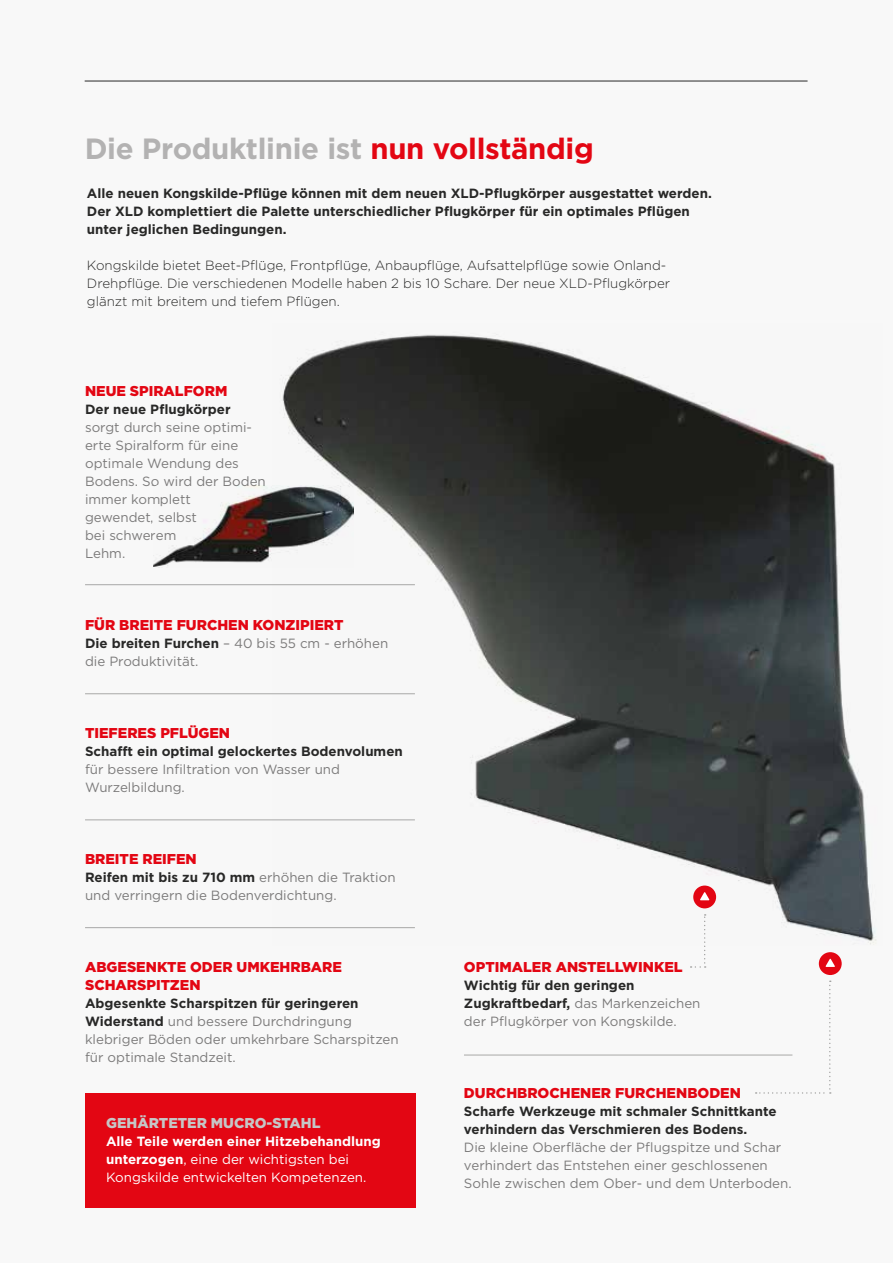
<style>
.page{position:relative;width:893px;height:1263px;background:#f8f8f8}
.page>*{position:absolute;margin:0;border:0;box-sizing:border-box;transform-origin:0 0}
.t1{font:700 29.25px "Gotham";letter-spacing:-.01em;color:#b3b2b2}
.t2{font:900 14.25px/18px "Gotham";color:#e30613}
.t3{font:900 14.25px "Gotham";color:#c6c6c6}
.t4{font:13.35px/18px "Gotham";color:#7c7b7b}
.t5{font:700 13.35px/18px "Gotham";color:#282827}
.t6{font:300 13.35px/18px "Gotham";color:#282827}
.t7{font:13.35px/18px "Gotham";color:#fff}
.s1{color:#e30613}
.s2{font-weight:700;color:#282827}
.s3{font-weight:700}
</style>
<div class="page">
<div style="left:85px;top:1093px;width:330px;height:115px;background:#e30613"></div>
<img style="left:272px;top:335px;width:604px;height:610px">
<hr style="left:85px;top:81px;width:723px;height:1px;background:#282827">
<img style="left:153px;top:486px;width:201px;height:82px">
<hr style="left:85px;top:584px;width:330px;height:1px;background:#a8a8a7">
<hr style="left:85px;top:693px;width:330px;height:1px;background:#a8a8a7">
<hr style="left:85px;top:820px;width:330px;height:1px;background:#a8a8a7">
<hr style="left:85px;top:927px;width:330px;height:1px;background:#a8a8a7">
<hr style="left:464px;top:1055px;width:328px;height:1px;background:#a8a8a7">
<div style="left:819px;top:952px;width:23px;height:23px;background:#e30613;border-radius:50%"></div>
<svg style="left:825px;top:958px;width:10px;height:9px"></svg>
<div style="left:693px;top:885px;width:23px;height:23px;background:#e30613;border-radius:50%"></div>
<svg style="left:700px;top:892px;width:9px;height:8px"></svg>
<svg style="left:756px;top:980px;width:75px;height:114px"></svg>
<svg style="left:691px;top:914px;width:15px;height:54px"></svg>
<h1 class="t1" style="left:85px;top:129px;width:511px">Die Produktlinie ist <span class="s1">nun vollständig</span></h1>
<p class="t5" style="left:87px;top:184px;width:626px">Alle neuen Kongskilde-Pflüge können mit dem neuen XLD-Pflugkörper ausgestattet werden.<br>Der XLD komplettiert die Palette unterschiedlicher Pflugkörper für ein optimales Pflügen unter jeglichen Bedingungen.</p>
<p class="t6" style="left:87px;top:256px;width:585px">Kongskilde bietet Beet-Pflüge, Frontpflüge, Anbaupflüge, Aufsattelpflüge sowie Onland-<br>Drehpflüge. Die verschiedenen Modelle haben 2 bis 10 Schare. Der neue XLD-Pflugkörper glänzt mit breitem und tiefem Pflügen.</p>
<p class="t2" style="left:85px;top:382px;width:144px">NEUE SPIRALFORM</p>
<p class="t5" style="left:85px;top:400px;width:147px">Der neue Pflugkörper</p>
<p class="t4" style="left:85px;top:418px;width:182px">sorgt durch seine optimi&shy;erte Spiralform für eine optimale Wendung des<br>Bodens. So wird der Boden immer komplett<br>gewendet, selbst<br>bei schwerem<br>Lehm.</p>
<p class="t2" style="left:85px;top:616px;width:260px">FÜR BREITE FURCHEN KONZIPIERT</p>
<p class="t4" style="left:85px;top:634px;width:305px"><span class="s2">Die breiten Furchen</span> – 40 bis 55 cm - erhöhen die Produktivität.</p>
<p class="t2" style="left:85px;top:724px;width:147px">TIEFERES PFLÜGEN</p>
<p class="t5" style="left:85px;top:742px;width:319px">Schafft ein optimal gelockertes Bodenvolumen</p>
<p class="t4" style="left:85px;top:760px;width:256px">für bessere Infiltration von Wasser und<br>Wurzelbildung.</p>
<p class="t2" style="left:85px;top:850px;width:113px">BREITE REIFEN</p>
<p class="t4" style="left:85px;top:868px;width:312px"><span class="s2">Reifen mit bis zu 710 mm</span> erhöhen die Traktion und verringern die Bodenverdichtung.</p>
<p class="t2" style="left:85px;top:958px;width:258px">ABGESENKTE ODER UMKEHRBARE<br>SCHARSPITZEN</p>
<p class="t4" style="left:85px;top:994px;width:315px"><span class="s2">Abgesenkte Scharspitzen für geringeren Widerstand</span> und bessere Durchdringung klebriger Böden oder umkehrbare Scharspitzen für optimale Standzeit.</p>
<p class="t3" style="left:106px;top:1113px;width:216px">GEHÄRTETER MUCRO-STAHL</p>
<p class="t7" style="left:106px;top:1132px;width:276px"><span class="s3">Alle Teile werden einer Hitzebehandlung unterzogen</span>, eine der wichtigsten bei<br>Kongskilde entwickelten Kompetenzen.</p>
<p class="t2" style="left:464px;top:958px;width:220px">OPTIMALER ANSTELLWINKEL</p>
<p class="t4" style="left:464px;top:976px;width:238px"><span class="s2">Wichtig für den geringen<br>Zugkraftbedarf,</span> das Markenzeichen der Pflugkörper von Kongskilde.</p>
<p class="t2" style="left:464px;top:1084px;width:278px">DURCHBROCHENER FURCHENBODEN</p>
<p class="t5" style="left:464px;top:1102px;width:314px">Scharfe Werkzeuge mit schmaler Schnittkante verhindern das Verschmieren des Bodens.</p>
<p class="t4" style="left:464px;top:1138px;width:329px">Die kleine Oberfläche der Pflugspitze und Schar verhindert das Entstehen einer geschlossenen<br>Sohle zwischen dem Ober- und dem Unterboden.</p>
</div>
